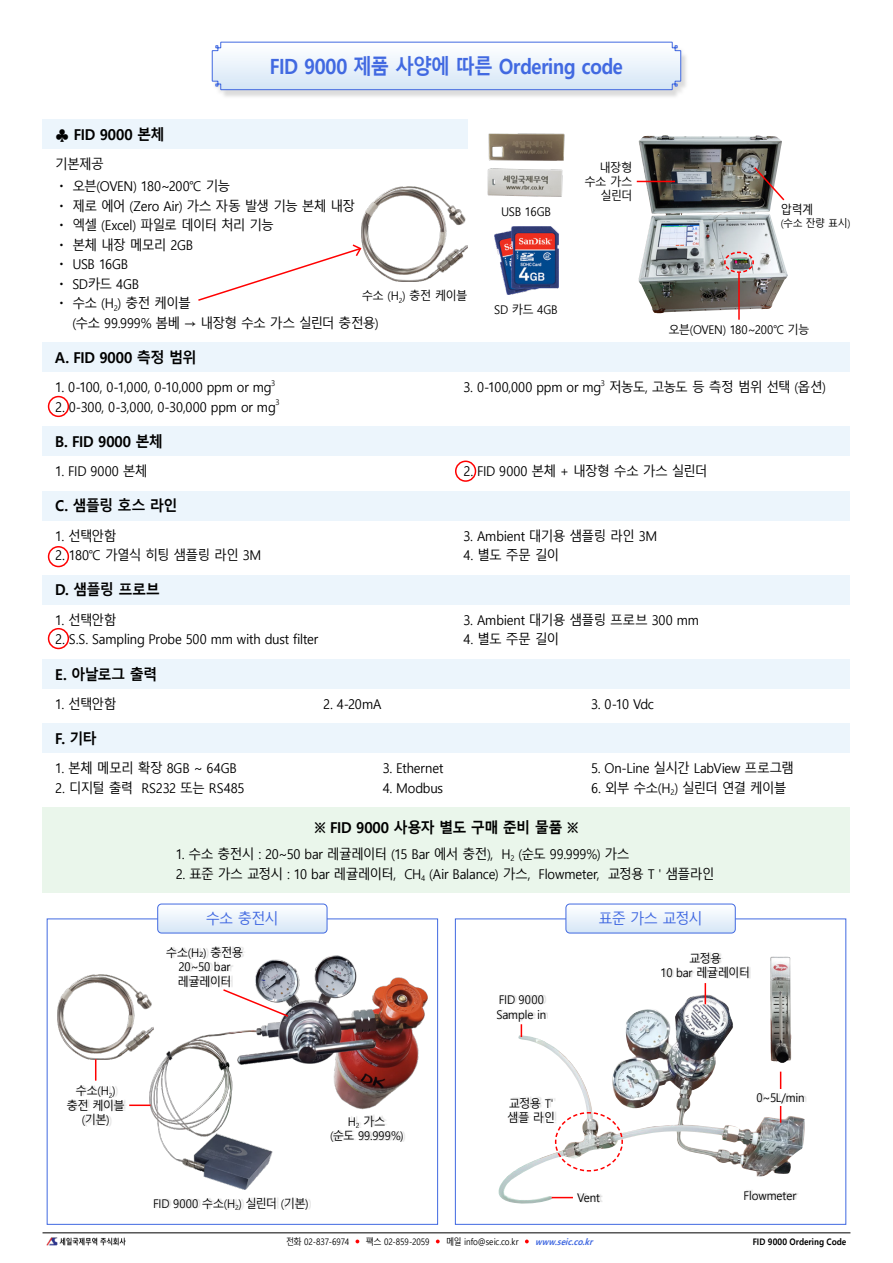
<style>
.page{position:relative;width:893px;height:1263px;background:#fff}
.page>*{position:absolute;margin:0;border:0;box-sizing:border-box;transform-origin:0 0}
.t1{font:700 21px "Malgun Gothic";letter-spacing:-.03em;color:#4169e1;scale:.9 1}
.t2{font:700 15px "Malgun Gothic";letter-spacing:-.035em;color:#000;scale:.95 1}
.t3{font:700 15px "Malgun Gothic";letter-spacing:-.015em;color:#000;scale:.95 1}
.t4{font:15px "Malgun Gothic";letter-spacing:-.07em;color:#4169e1;scale:.95 1}
.t5{font:13.5px/19.5px "Malgun Gothic";letter-spacing:-.025em;color:#000;scale:.95 1}
.t6{font:13.5px "Malgun Gothic";letter-spacing:-.08em;color:#000;scale:.95 1}
.t7{font:13.5px "Malgun Gothic";letter-spacing:-.055em;color:#000;scale:.95 1}
.t8{font:13.5px "Malgun Gothic";letter-spacing:-.045em;color:#000;scale:.95 1}
.t9{font:13.5px "Malgun Gothic";letter-spacing:-.065em;color:#000;scale:.95 1}
.t10{font:12px/14.4px "Malgun Gothic";letter-spacing:-.025em;color:#000;text-align:center;scale:.95 1}
.t11{font:12px/14.4px "Malgun Gothic";letter-spacing:-.05em;color:#000;text-align:center;scale:.95 1}
.t12{font:12px/14.4px "Malgun Gothic";letter-spacing:-.055em;color:#000;text-align:right;scale:.95 1}
.t13{font:10.5px "Malgun Gothic";color:#000;scale:.95 1}
.t14{font:9px "Malgun Gothic";letter-spacing:-.01em;color:#000;scale:.9 1}
.t15{font:700 9px "Malgun Gothic";color:#000;scale:.9 1}
.t16{font:italic 700 9px "Malgun Gothic";color:#4169e1;scale:.9 1}
.t17{font:7.8px "Malgun Gothic";color:#000;scale:.95 1}
</style>
<div class="page">
<div style="left:455px;top:918px;width:391px;height:307px;border:1px solid #4169e1"></div>
<svg style="left:566px;top:904px;width:169px;height:29px"></svg>
<div style="left:566px;top:904px;width:170px;height:29px;border:1px solid #4169e1;border-radius:4px"></div>
<img style="left:498px;top:995px;width:307px;height:209px">
<hr style="left:780px;top:1071px;width:1px;height:52px;background:#f00">
<div style="left:663px;top:952px;width:88px;height:27px;background:#bababa;opacity:.5"></div>
<div style="left:746px;top:1190px;width:53px;height:10px;background:#bababa;opacity:.5"></div>
<div style="left:756px;top:1089px;width:49px;height:16px;background:#fff"></div>
<div style="left:758px;top:1093px;width:49px;height:11px;background:#bababa;opacity:.5"></div>
<div style="left:509px;top:1096px;width:47px;height:27px;background:#bababa;opacity:.5"></div>
<div style="left:499px;top:995px;width:49px;height:27px;background:#bababa;opacity:.5"></div>
<div style="left:578px;top:1193px;width:25px;height:9px;background:#bababa;opacity:.5"></div>
<svg style="left:552px;top:1197px;width:21px;height:1px"></svg>
<img style="left:770px;top:957px;width:21px;height:106px">
<svg style="left:705px;top:983px;width:1px;height:21px"></svg>
<svg style="left:521px;top:1024px;width:1px;height:13px"></svg>
<svg style="left:554px;top:1111px;width:70px;height:61px"></svg>
<div style="left:47px;top:918px;width:391px;height:307px;border:1px solid #4169e1"></div>
<svg style="left:158px;top:904px;width:169px;height:29px"></svg>
<div style="left:157px;top:904px;width:170px;height:29px;border:1px solid #4169e1;border-radius:4px"></div>
<img style="left:149px;top:955px;width:278px;height:234px">
<div style="left:168px;top:946px;width:77px;height:41px;background:#bababa;opacity:.5"></div>
<div style="left:155px;top:1197px;width:156px;height:13px;background:#bababa;opacity:.5"></div>
<div style="left:332px;top:1114px;width:74px;height:28px;background:#bababa;opacity:.5"></div>
<svg style="left:222px;top:988px;width:68px;height:30px"></svg>
<div style="left:69px;top:1085px;width:58px;height:41px;background:#bababa;opacity:.5"></div>
<img style="left:57px;top:974px;width:96px;height:85px">
<svg style="left:95px;top:1059px;width:1px;height:22px"></svg>
<hr style="left:129px;top:1104px;width:21px;height:2px;background:#f00">
<div style="left:43px;top:342px;width:807px;height:30px;background:#ecf5fc"></div>
<div style="left:43px;top:426px;width:807px;height:30px;background:#ecf5fc"></div>
<div style="left:43px;top:575px;width:807px;height:29px;background:#ecf5fc"></div>
<div style="left:43px;top:491px;width:807px;height:29px;background:#ecf5fc"></div>
<div style="left:43px;top:659px;width:807px;height:29px;background:#ecf5fc"></div>
<div style="left:43px;top:723px;width:807px;height:30px;background:#ecf5fc"></div>
<div style="left:43px;top:807px;width:807px;height:85px;background:#eaf6eb"></div>
<img style="left:488px;top:133px;width:76px;height:64px">
<img style="left:494px;top:226px;width:64px;height:69px">
<svg style="left:198px;top:244px;width:163px;height:57px"></svg>
<img style="left:361px;top:187px;width:107px;height:94px">
<img style="left:638px;top:135px;width:150px;height:178px">
<hr style="left:637px;top:181px;width:38px;height:1px;background:#f00">
<svg style="left:753px;top:166px;width:33px;height:36px"></svg>
<svg style="left:723px;top:251px;width:32px;height:23px"></svg>
<hr style="left:738px;top:273px;width:2px;height:47px;background:#f00">
<div style="left:43px;top:119px;width:425px;height:30px;background:#ecf5fc"></div>
<div style="left:212px;top:43px;width:476px;height:56px;background:#bababa;opacity:.5"></div>
<svg style="left:211px;top:41px;width:470px;height:49px"></svg>
<hr style="left:43px;top:1232px;width:807px;height:1px;background:#000">
<img style="left:47px;top:1237px;width:78px;height:9px">
<svg style="left:355px;top:1239px;width:4px;height:4px"></svg>
<svg style="left:436px;top:1239px;width:4px;height:4px"></svg>
<svg style="left:525px;top:1239px;width:4px;height:4px"></svg>
<div style="left:48px;top:396px;width:21px;height:21px;border:2px solid #f00;border-radius:50%"></div>
<div style="left:455px;top:460px;width:21px;height:22px;border:2px solid #f00;border-radius:50%"></div>
<div style="left:48px;top:546px;width:21px;height:21px;border:2px solid #f00;border-radius:50%"></div>
<div style="left:48px;top:628px;width:21px;height:21px;border:2px solid #f00;border-radius:50%"></div>
<h1 class="t1" style="left:270px;top:54px;width:394px">FID 9000 제품 사양에 따른 Ordering code</h1>
<p class="t3" style="left:55px;top:125px;width:117px">♣ FID 9000 본체</p>
<p class="t5" style="left:55px;top:177px;width:317px">ㆍ 오븐(OVEN) 180~200℃ 기능<br>ㆍ 제로 에어 (Zero Air) 가스 자동 발생 기능 본체 내장ㆍ 엑셀 (Excel) 파일로 데이터 처리 기능<br>ㆍ 본체 내장 메모리 2GB<br>ㆍ USB 16GB<br>ㆍ SD카드 4GB<br>ㆍ 수소 (H<sub>2</sub>) 충전 케이블</p>
<p class="t7" style="left:72px;top:315px;width:324px">(수소 99.999% 봄베 → 내장형 수소 가스 실린더 충전용)</p>
<p class="t5" style="left:55px;top:155px;width:53px">기본제공</p>
<p class="t10" style="left:362px;top:289px;width:113px">수소 (H<sub>2</sub>) 충전 케이블</p>
<p class="t10" style="left:501px;top:205px;width:54px">USB 16GB</p>
<p class="t12" style="left:584px;top:160px;width:52px">내장형 수소 가스 실린더</p>
<p class="t10" style="left:494px;top:303px;width:68px">SD 카드 4GB</p>
<p class="t10" style="left:781px;top:203px;width:36px">압력계</p>
<p class="t13" style="left:781px;top:217px;width:75px">(수소 잔량 표시)</p>
<p class="t10" style="left:668px;top:323px;width:150px">오븐(OVEN) 180~200℃ 기능</p>
<p class="t2" style="left:55px;top:348px;width:150px">A. FID 9000 측정 범위</p>
<p class="t5" style="left:55px;top:378px;width:229px">1. 0-100, 0-1,000, 0-10,000 ppm or mg</p>
<p class="t17" style="left:271px;top:378px;width:6px">3</p>
<p class="t5" style="left:55px;top:397px;width:234px">2. 0-300, 0-3,000, 0-30,000 ppm or mg</p>
<p class="t17" style="left:275px;top:398px;width:6px">3</p>
<p class="t5" style="left:463px;top:378px;width:147px">3. 0-100,000 ppm or mg</p>
<p class="t17" style="left:601px;top:378px;width:6px">3</p>
<p class="t6" style="left:609px;top:380px;width:230px">저농도, 고농도 등 측정 범위 선택 (옵션)</p>
<p class="t3" style="left:55px;top:433px;width:115px">B. FID 9000 본체</p>
<p class="t5" style="left:55px;top:462px;width:99px">1. FID 9000 본체</p>
<p class="t8" style="left:463px;top:464px;width:258px">2. FID 9000 본체 + 내장형 수소 가스 실린더</p>
<p class="t2" style="left:55px;top:497px;width:130px">C. 샘플링 호스 라인</p>
<p class="t5" style="left:55px;top:526px;width:66px">1. 선택안함</p>
<p class="t9" style="left:55px;top:548px;width:218px">2. 180℃ 가열식 히팅 샘플링 라인 3M</p>
<p class="t2" style="left:55px;top:581px;width:112px">D. 샘플링 프로브</p>
<p class="t5" style="left:55px;top:610px;width:66px">1. 선택안함</p>
<p class="t5" style="left:55px;top:630px;width:279px">2. S.S. Sampling Probe 500 mm with dust filter</p>
<p class="t5" style="left:463px;top:526px;width:205px">3. Ambient 대기용 샘플링 라인 3M</p>
<p class="t5" style="left:463px;top:546px;width:102px">4. 별도 주문 길이</p>
<p class="t5" style="left:463px;top:610px;width:249px">3. Ambient 대기용 샘플링 프로브 300 mm</p>
<p class="t5" style="left:463px;top:630px;width:102px">4. 별도 주문 길이</p>
<p class="t2" style="left:55px;top:665px;width:109px">E. 아날로그 출력</p>
<p class="t5" style="left:55px;top:694px;width:66px">1. 선택안함</p>
<p class="t5" style="left:323px;top:694px;width:63px">2. 4-20mA</p>
<p class="t5" style="left:591px;top:694px;width:68px">3. 0-10 Vdc</p>
<p class="t2" style="left:55px;top:730px;width:45px">F. 기타</p>
<p class="t5" style="left:55px;top:759px;width:193px">1. 본체 메모리 확장 8GB ~ 64GB</p>
<p class="t5" style="left:55px;top:778px;width:201px">2. 디지털 출력 RS232 또는 RS485</p>
<p class="t5" style="left:591px;top:759px;width:215px">5. On-Line 실시간 LabView 프로그램</p>
<p class="t6" style="left:591px;top:780px;width:207px">6. 외부 수소(H<sub>2</sub>) 실린더 연결 케이블</p>
<p class="t5" style="left:383px;top:759px;width:65px">3. Ethernet</p>
<p class="t5" style="left:383px;top:778px;width:65px">4. Modbus</p>
<p class="t2" style="left:314px;top:818px;width:279px">※ FID 9000 사용자 별도 구매 준비 물품 ※</p>
<p class="t5" style="left:176px;top:845px;width:479px">1. 수소 충전시 : 20~50 bar 레귤레이터 (15 Bar 에서 충전), H<sub>2</sub> (순도 99.999%) 가스</p>
<p class="t5" style="left:176px;top:864px;width:569px">2. 표준 가스 교정시 : 10 bar 레귤레이터, CH<sub>4</sub> (Air Balance) 가스, Flowmeter, 교정용 T ' 샘플라인</p>
<p class="t10" style="left:66px;top:1084px;width:63px">수소(H<sub>2</sub>) 충전 케이블 (기본)</p>
<p class="t4" style="left:206px;top:910px;width:78px">수소 충전시</p>
<p class="t10" style="left:166px;top:946px;width:83px">수소(H₂) 충전용<br>20~50 bar 레귤레이터</p>
<p class="t10" style="left:153px;top:1197px;width:165px">FID 9000 수소(H<sub>2</sub>) 실린더 (기본)</p>
<p class="t10" style="left:330px;top:1114px;width:79px">H<sub>2</sub> 가스<br>(순도 99.999%)</p>
<p class="t10" style="left:496px;top:993px;width:54px;text-align:left">FID 9000<br>Sample in</p>
<p class="t4" style="left:598px;top:910px;width:111px">표준 가스 교정시</p>
<p class="t11" style="left:661px;top:952px;width:96px">교정용<br>10 bar 레귤레이터</p>
<p class="t10" style="left:507px;top:1096px;width:52px;text-align:left">교정용 T' 샘플 라인</p>
<p class="t10" style="left:577px;top:1191px;width:26px">Vent</p>
<p class="t10" style="left:756px;top:1090px;width:52px">0~5L/min</p>
<p class="t10" style="left:744px;top:1188px;width:57px">Flowmeter</p>
<p class="t14" style="left:286px;top:1236px;width:72px">전화 02-837-6974</p>
<p class="t14" style="left:366px;top:1236px;width:72px">팩스 02-859-2059</p>
<p class="t14" style="left:446px;top:1236px;width:82px">메일 info@seic.co.kr</p>
<p class="t16" style="left:535px;top:1236px;width:68px">www.seic.co.kr</p>
<p class="t15" style="left:753px;top:1236px;width:105px">FID 9000 Ordering Code</p>
</div>
